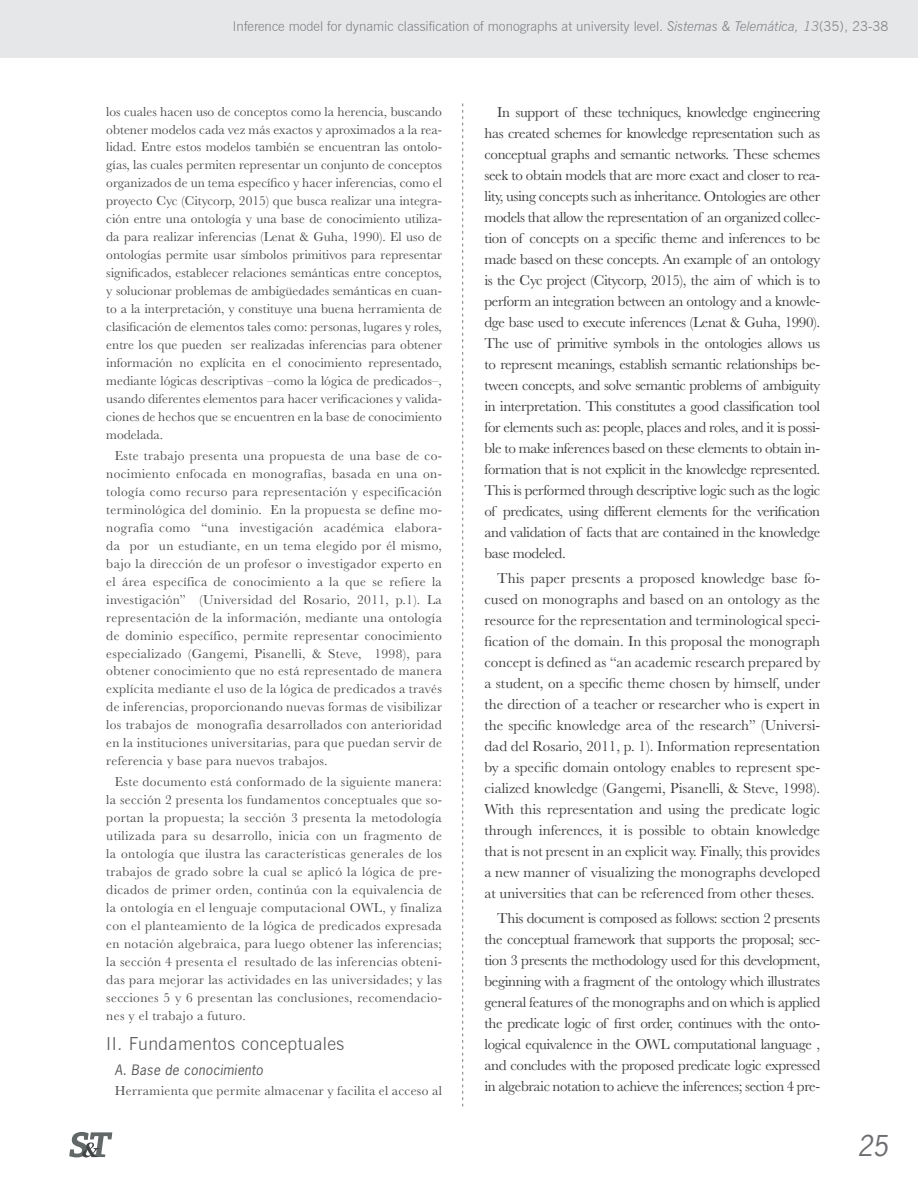
<style>
.page{position:relative;width:918px;height:1188px;background:#fff}
.page>*{position:absolute;margin:0;border:0;box-sizing:border-box;transform-origin:0 0}
.t1{font:italic 27px "News Gothic Std";color:#6c6d70}
.t2{font:300 18px "News Gothic BT";letter-spacing:.025em;color:#57585a}
.t3{font:15px/21px "Baskerville MT Std";letter-spacing:-.025em;color:#3e3e3f;text-align:justify}
.t4{font:13.5px/18px "Baskerville MT Std";letter-spacing:.025em;color:#4b4c4d;text-align:justify}
.t5{font:300 13.5px "News Gothic BT";color:#808285}
.t6{font:italic 13.5px "News Gothic Std";letter-spacing:.025em;color:#57585a}
.s1{font-style:italic}
</style>
<div class="page">
<div style="left:0;top:0;width:918px;height:58px;background:#e6e7e9"></div>
<svg style="left:462px;top:104px;width:1px;height:1002px"></svg>
<svg style="left:69px;top:1132px;width:43px;height:25px"></svg>
<p class="t5" style="left:233px;top:18px;width:657px">Inference model for dynamic classification of monographs at university level. <span class="s1">Sistemas &amp; Telemática, 13</span>(35), 23-38</p>
<p class="t4" style="left:106px;top:102px;width:337px">los cuales hacen uso de conceptos como la herencia, buscando obtener modelos cada vez más exactos y aproximados a la rea&shy;lidad. Entre estos modelos también se encuentran las ontolo&shy;gías, las cuales permiten representar un conjunto de conceptos organizados de un tema específico y hacer inferencias, como el proyecto Cyc (Citycorp, 2015) que busca realizar una integra&shy;ción entre una ontología y una base de conocimiento utiliza&shy;da para realizar inferencias (Lenat &amp; Guha, 1990). El uso de ontologías permite usar símbolos primitivos para representar significados, establecer relaciones semánticas entre conceptos, y solucionar problemas de ambigüedades semánticas en cuan&shy;to a la interpretación, y constituye una buena herramienta de clasificación de elementos tales como: personas, lugares y roles, entre los que pueden ser realizadas inferencias para obtener información no explícita en el conocimiento representado, mediante lógicas descriptivas –como la lógica de predicados–, usando diferentes elementos para hacer verificaciones y valida&shy;ciones de hechos que se encuentren en la base de conocimiento modelada.</p>
<p class="t4" style="left:106px;top:446px;width:337px;text-indent:9px">Este trabajo presenta una propuesta de una base de co&shy;nocimiento enfocada en monografías, basada en una on&shy;tología como recurso para representación y especificación terminológica del dominio. En la propuesta se define mo&shy;nografía como “una investigación académica elabora&shy;da por un estudiante, en un tema elegido por él mismo, bajo la dirección de un profesor o investigador experto en el área específica de conocimiento a la que se refiere la investigación” (Universidad del Rosario, 2011, p.1). La representación de la información, mediante una ontología de dominio específico, permite representar conocimiento especializado (Gangemi, Pisanelli, &amp; Steve, 1998), para obtener conocimiento que no está representado de manera explícita mediante el uso de la lógica de predicados a través de inferencias, proporcionando nuevas formas de visibilizar los trabajos de monografía desarrollados con anterioridad en la instituciones universitarias, para que puedan servir de referencia y base para nuevos trabajos.</p>
<p class="t4" style="left:106px;top:772px;width:337px;text-indent:9px">Este documento está conformado de la siguiente manera: la sección 2 presenta los fundamentos conceptuales que so&shy;portan la propuesta; la sección 3 presenta la metodología utilizada para su desarrollo, inicia con un fragmento de la ontología que ilustra las características generales de los trabajos de grado sobre la cual se aplicó la lógica de pre&shy;dicados de primer orden, continúa con la equivalencia de la ontología en el lenguaje computacional OWL, y finaliza con el planteamiento de la lógica de predicados expresada en notación algebraica, para luego obtener las inferencias; la sección 4 presenta el resultado de las inferencias obteni&shy;das para mejorar las actividades en las universidades; y las secciones 5 y 6 presentan las conclusiones, recomendacio&shy;nes y el trabajo a futuro.</p>
<h2 class="t2" style="left:106px;top:1033px;width:239px">II. Fundamentos conceptuales</h2>
<p class="t6" style="left:115px;top:1061px;width:150px">A. Base de conocimiento</p>
<p class="t4" style="left:115px;top:1081px;width:329px">Herramienta que permite almacenar y facilita el acceso al</p>
<p class="t3" style="left:485px;top:101px;width:337px;text-indent:13px">In support of these techniques, knowledge engineering has created schemes for knowledge representation such as conceptual graphs and semantic networks. These schemes seek to obtain models that are more exact and closer to rea&shy;lity, using concepts such as inheritance. Ontologies are other models that allow the representation of an organized collec&shy;tion of concepts on a specific theme and inferences to be made based on these concepts. An example of an ontology is the Cyc project (Citycorp, 2015), the aim of which is to perform an integration between an ontology and a knowle&shy;dge base used to execute inferences (Lenat &amp; Guha, 1990).<br>The use of primitive symbols in the ontologies allows us to represent meanings, establish semantic relationships be&shy;tween concepts, and solve semantic problems of ambiguity in interpretation. This constitutes a good classification tool for elements such as: people, places and roles, and it is possi&shy;ble to make inferences based on these elements to obtain in&shy;formation that is not explicit in the knowledge represented.<br>This is performed through descriptive logic such as the logic of predicates, using different elements for the verification and validation of facts that are contained in the knowledge base modeled.</p>
<p class="t3" style="left:485px;top:567px;width:337px;text-indent:13px">This paper presents a proposed knowledge base fo&shy;cused on monographs and based on an ontology as the resource for the representation and terminological speci&shy;fication of the domain. In this proposal the monograph concept is defined as “an academic research prepared by a student, on a specific theme chosen by himself, under the direction of a teacher or researcher who is expert in the specific knowledge area of the research” (Universi&shy;dad del Rosario, 2011, p. 1). Information representation by a specific domain ontology enables to represent spe&shy;cialized knowledge (Gangemi, Pisanelli, &amp; Steve, 1998).<br>With this representation and using the predicate logic through inferences, it is possible to obtain knowledge that is not present in an explicit way. Finally, this provides a new manner of visualizing the monographs developed at universities that can be referenced from other theses.</p>
<p class="t3" style="left:485px;top:908px;width:337px;text-indent:13px">This document is composed as follows: section 2 presents the conceptual framework that supports the proposal; sec&shy;tion 3 presents the methodology used for this development, beginning with a fragment of the ontology which illustrates general features of the monographs and on which is applied the predicate logic of first order, continues with the onto&shy;logical equivalence in the OWL computational language , and concludes with the proposed predicate logic expressed in algebraic notation to achieve the inferences; section 4 pre-</p>
<h1 class="t1" style="left:857px;top:1128px;width:33px">25</h1>
</div>
